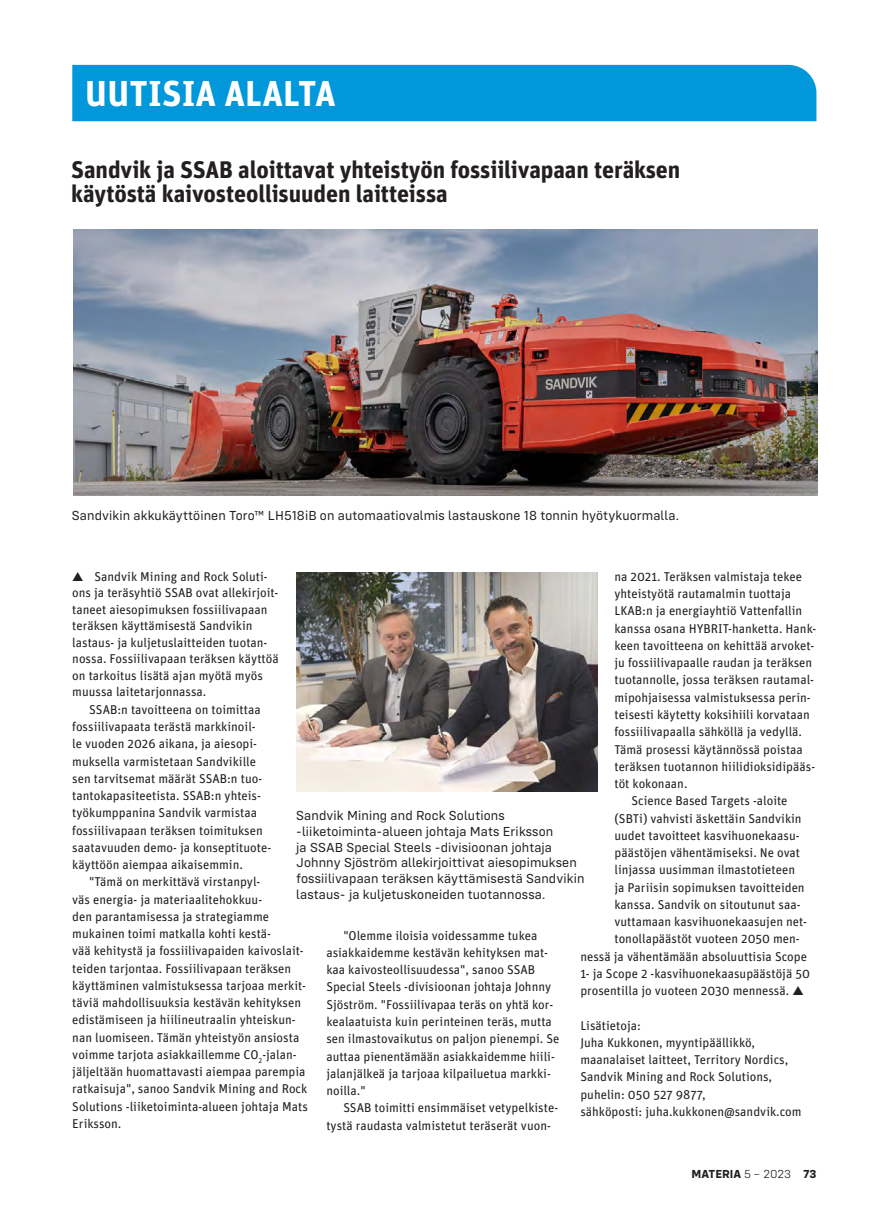
<style>
.page{position:relative;width:893px;height:1221px;background:#fff}
.page>*{position:absolute;margin:0;border:0;box-sizing:border-box;transform-origin:0 0}
.Uutisia_alalta_OTS{font:700 36px "Unit Pro";letter-spacing:.005em;color:#fff}
.Uutisia_alalta_OTS-2{font:700 24px/24px "Unit Pro";letter-spacing:-.005em;color:#231f20}
.kuvateksti{font:13.5px/15.8px "Config";letter-spacing:.01em;color:#231f20}
.Uutisia_alalta_leipis{font:12.75px/17.2px "Unit Pro";color:#231f20}
.t1{font:700 12px "Config";color:#231f20}
.s1{font-weight:300}
</style>
<div class="page">
<div style="left:72px;top:65px;width:744px;height:56px;background:#0097db"></div>
<img style="left:73px;top:229px;width:744px;height:266px">
<img style="left:296px;top:573px;width:301px;height:218px">
<p class="Uutisia_alalta_OTS" style="left:85px;top:67px;width:252px">UUTISIA ALALTA</p>
<p class="Uutisia_alalta_OTS-2" style="left:71px;top:156px;width:611px">Sandvik ja SSAB aloittavat yhteistyön fossiilivapaan teräksen käytöstä kaivosteollisuuden laitteissa</p>
<p class="kuvateksti" style="left:72px;top:507px;width:608px">Sandvikin akkukäyttöinen Toro™ LH518iB on automaatiovalmis lastauskone 18 tonnin hyötykuormalla.</p>
<p class="Uutisia_alalta_leipis" style="left:72px;top:567px;width:208px;line-height:16.5px">▲ Sandvik Mining and Rock Soluti&shy;ons ja teräsyhtiö SSAB ovat allekirjoit&shy;taneet aiesopimuksen fossiilivapaan teräksen käyttämisestä Sandvikin lastaus- ja kuljetuslaitteiden tuotan&shy;nossa. Fossiilivapaan teräksen käyttöä on tarkoitus lisätä ajan myötä myös muussa laitetarjonnassa.</p>
<p class="Uutisia_alalta_leipis" style="left:72px;top:700px;width:200px;text-indent:17px">SSAB:n tavoitteena on toimittaa fossiilivapaata terästä markkinoil-<br>le vuoden 2026 aikana, ja aiesopi&shy;muksella varmistetaan Sandvikille sen tarvitsemat määrät SSAB:n tuo&shy;tantokapasiteetista. SSAB:n yhteis&shy;työkumppanina Sandvik varmistaa fossiilivapaan teräksen toimituksen saatavuuden demo- ja konseptituote&shy;käyttöön aiempaa aikaisemmin.</p>
<p class="Uutisia_alalta_leipis" style="left:72px;top:872px;width:237px;text-indent:17px">"Tämä on merkittävä virstanpyl-<br>väs energia- ja materiaalitehokkuu-<br>den parantamisessa ja strategiamme mukainen toimi matkalla kohti kestä-<br>vää kehitystä ja fossiilivapaiden kaivoslait&shy;teiden tarjontaa. Fossiilivapaan teräksen käyttäminen valmistuksessa tarjoaa merkit&shy;täviä mahdollisuuksia kestävän kehityksen edistämiseen ja hiilineutraalin yhteiskun&shy;nan luomiseen. Tämän yhteistyön ansiosta voimme tarjota asiakkaillemme CO<sub>2</sub>-jalan&shy;jäljeltään huomattavasti aiempaa parempia ratkaisuja", sanoo Sandvik Mining and Rock Solutions -liiketoiminta-alueen johtaja Mats Eriksson.</p>
<p class="Uutisia_alalta_leipis" style="left:614px;top:567px;width:203px">na 2021. Teräksen valmistaja tekee yhteistyötä rautamalmin tuottaja LKAB:n ja energiayhtiö Vattenfallin kanssa osana HYBRIT-hanketta. Hank&shy;keen tavoitteena on kehittää arvoket&shy;ju fossiilivapaalle raudan ja teräksen tuotannolle, jossa teräksen rautamal&shy;mipohjaisessa valmistuksessa perin&shy;teisesti käytetty koksihiili korvataan fossiilivapaalla sähköllä ja vedyllä.<br>Tämä prosessi käytännössä poistaa teräksen tuotannon hiilidioksidipääs&shy;töt kokonaan.</p>
<p class="Uutisia_alalta_leipis" style="left:631px;top:791px;width:158px">Science Based Targets -aloite</p>
<p class="Uutisia_alalta_leipis" style="left:614px;top:808px;width:189px">(SBTi) vahvisti äskettäin Sandvikin</p>
<p class="Uutisia_alalta_leipis" style="left:614px;top:826px;width:187px">uudet tavoitteet kasvihuonekaasu-</p>
<p class="Uutisia_alalta_leipis" style="left:614px;top:843px;width:187px">päästöjen vähentämiseksi. Ne ovat</p>
<p class="Uutisia_alalta_leipis" style="left:614px;top:860px;width:182px">linjassa uusimman ilmastotieteen</p>
<p class="Uutisia_alalta_leipis" style="left:614px;top:877px;width:192px">ja Pariisin sopimuksen tavoitteiden</p>
<p class="Uutisia_alalta_leipis" style="left:614px;top:895px;width:188px">kanssa. Sandvik on sitoutunut saa-</p>
<p class="Uutisia_alalta_leipis" style="left:614px;top:912px;width:194px">vuttamaan kasvihuonekaasujen net-</p>
<p class="Uutisia_alalta_leipis" style="left:614px;top:929px;width:187px">tonollapäästöt vuoteen 2050 men-</p>
<p class="Uutisia_alalta_leipis" style="left:580px;top:946px;width:228px">nessä ja vähentämään absoluuttisia Scope</p>
<p class="Uutisia_alalta_leipis" style="left:580px;top:964px;width:231px">1- ja Scope 2 -kasvihuonekaasupäästöjä 50</p>
<p class="Uutisia_alalta_leipis" style="left:580px;top:981px;width:225px">prosentilla jo vuoteen 2030 mennessä. ▲</p>
<p class="Uutisia_alalta_leipis" style="left:580px;top:1015px;width:62px">Lisätietoja:</p>
<p class="Uutisia_alalta_leipis" style="left:580px;top:1033px;width:209px">Juha Kukkonen, myyntipäällikkö, maanalaiset laitteet, Territory Nordics, Sandvik Mining and Rock Solutions, puhelin: 050 527 9877,</p>
<p class="Uutisia_alalta_leipis" style="left:580px;top:1102px;width:223px">sähköposti: juha.kukkonen@sandvik.com</p>
<p class="kuvateksti" style="left:296px;top:807px;width:290px">Sandvik Mining and Rock Solutions -liiketoiminta-alueen johtaja Mats Eriksson<br>ja SSAB Special Steels -divisioonan johtaja Johnny Sjöström allekirjoittivat aiesopimuksen fossiilivapaan teräksen käyttämisestä Sandvikin lastaus- ja kuljetuskoneiden tuotannossa.</p>
<p class="Uutisia_alalta_leipis" style="left:326px;top:926px;width:235px;text-indent:17px">"Olemme iloisia voidessamme tukea asiakkaidemme kestävän kehityksen mat&shy;kaa kaivosteollisuudessa", sanoo SSAB Special Steels -divisioonan johtaja Johnny Sjöström. "Fossiilivapaa teräs on yhtä kor&shy;kealaatuista kuin perinteinen teräs, mutta sen ilmastovaikutus on paljon pienempi. Se auttaa pienentämään asiakkaidemme hiili&shy;jalanjälkeä ja tarjoaa kilpailuetua markki&shy;noilla."</p>
<p class="Uutisia_alalta_leipis" style="left:326px;top:1098px;width:233px;text-indent:17px">SSAB toimitti ensimmäiset vetypelkiste&shy;tystä raudasta valmistetut teräserät vuon-</p>
<p class="t1" style="left:691px;top:1166px;width:126px">MATERIA <span class="s1">5 – 2023</span> 73</p>
</div>
